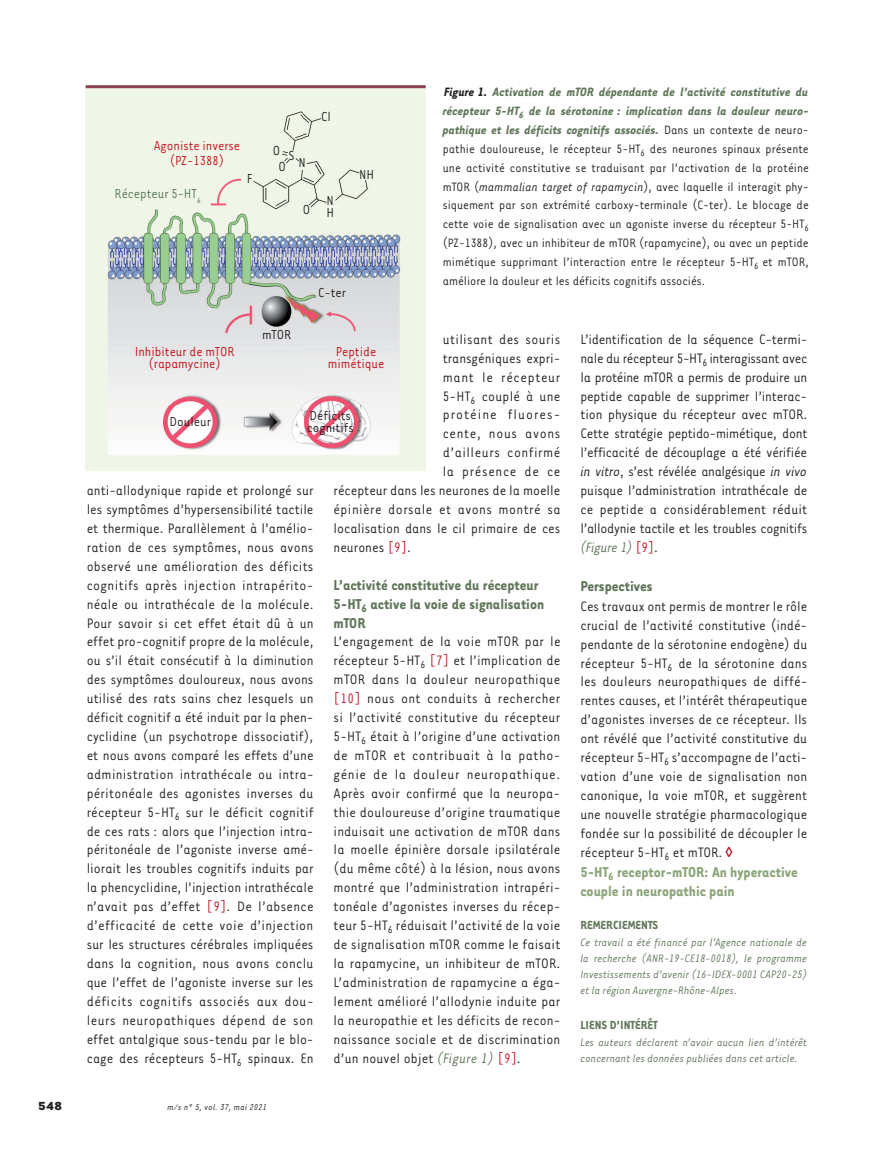
<style>
.page{position:relative;width:894px;height:1149px;background:#fff}
.page>*{position:absolute;margin:0;border:0;box-sizing:border-box;transform-origin:0 0}
.t1{font:700 16.5px/18.9px "Tarzana Narrow";color:#5f7659}
.t2{font:700 16.5px/18.9px "Tarzana Narrow";color:#8ba479}
.t3{font:15.75px/18.9px "Tarzana Narrow";letter-spacing:.005em;color:#231f20;text-align:justify}
.t4{font:15.75px "Tarzana Narrow";letter-spacing:.04em;color:#231f20}
.t5{font:15.75px "Tarzana Narrow";letter-spacing:.03em;color:#231f20}
.t6{font:15.75px "Tarzana Narrow";letter-spacing:.035em;color:#231f20}
.t7{font:15.75px "Tarzana Narrow";letter-spacing:.065em;color:#231f20}
.t8{font:15px/12px "Tarzana Narrow";color:#c4121a;text-align:center}
.t9{font:15px/12px "Tarzana Narrow";color:#231f20}
.t10{font:15px "Tarzana Narrow";color:#5a7755}
.t11{font:13.95px/18.9px "Tarzana Narrow";color:#231f20;text-align:justify}
.t12{font:700 13.5px "Tarzana Narrow";color:#5f7659}
.t13{font:700 13.5px "Tarzana Wide";color:#231f20}
.t14{font:italic 12.45px/15.9px "Tarzana Narrow";color:#5f7659;text-align:justify}
.t15{font:italic 9.75px "Tarzana Narrow";letter-spacing:.025em;color:#231f20}
.s1{font-weight:700;font-style:italic}
.s2{font-weight:700;font-style:italic;color:#5f7659}
.s3{font-style:italic}
.s4{color:#bf182a}
.s5{font-style:italic;color:#5f7659}
</style>
<div class="page">
<div style="left:86px;top:85px;width:339px;height:385px;background:#eff6e8"></div>
<img style="left:106px;top:111px;width:295px;height:343px">
<hr style="left:86px;top:85px;width:339px;height:3px;background:#8d454f">
<p class="t8" style="left:154px;top:137px;width:88px;line-height:15px">Agoniste inverse (PZ-1388)</p>
<p class="t10" style="left:115px;top:184px;width:87px">Récepteur 5-HT<sub>6</sub></p>
<p class="t9" style="left:247px;top:172px;width:7px">F</p>
<p class="t9" style="left:273px;top:142px;width:14px;line-height:16px;text-align:center">O<br>O</p>
<p class="t9" style="left:288px;top:149px;width:8px">S</p>
<p class="t9" style="left:298px;top:156px;width:9px">N</p>
<p class="t9" style="left:302px;top:203px;width:9px">O</p>
<p class="t9" style="left:321px;top:110px;width:11px">Cl</p>
<p class="t9" style="left:326px;top:193px;width:9px">N<br>H</p>
<p class="t9" style="left:359px;top:167px;width:17px">NH</p>
<p class="t9" style="left:318px;top:285px;width:29px">C-ter</p>
<p class="t11" style="left:442px;top:82px;width:368px"><span class="s1">Figure 1.</span> <span class="s2">Activation de mTOR dépendante de l’activité constitutive du récepteur 5-HT</span><sub>6</sub> <span class="s2">de la sérotonine : implication dans la douleur neuro&shy;pathique et les déficits cognitifs associés.</span> Dans un contexte de neuro&shy;pathie douloureuse, le récepteur 5-HT<sub>6</sub> des neurones spinaux présente une activité constitutive se traduisant par l’activation de la protéine mTOR (<span class="s3">mammalian target of rapamycin</span>), avec laquelle il interagit phy&shy;siquement par son extrémité carboxy-terminale (C-ter). Le blocage de cette voie de signalisation avec un agoniste inverse du récepteur 5-HT<sub>6 </sub>(PZ-1388), avec un inhibiteur de mTOR (rapamycine), ou avec un peptide mimétique supprimant l’interaction entre le récepteur 5-HT<sub>6</sub> et mTOR, améliore la douleur et les déficits cognitifs associés.</p>
<p class="t9" style="left:262px;top:327px;width:31px">mTOR</p>
<p class="t3" style="left:442px;top:329px;width:119px">utilisant des souris</p>
<p class="t3" style="left:442px;top:348px;width:119px">transgéniques expri-</p>
<p class="t4" style="left:442px;top:367px;width:119px">mant le récepteur</p>
<p class="t3" style="left:442px;top:385px;width:119px">5-HT<sub>6</sub> couplé à une</p>
<p class="t7" style="left:442px;top:405px;width:119px">protéine fluores-</p>
<p class="t4" style="left:442px;top:424px;width:119px">cente, nous avons</p>
<p class="t6" style="left:442px;top:443px;width:119px">d’ailleurs confirmé</p>
<p class="t4" style="left:442px;top:462px;width:119px">la présence de ce</p>
<p class="t3" style="left:333px;top:480px;width:228px">récepteur dans les neurones de la moelle</p>
<p class="t5" style="left:333px;top:499px;width:228px">épinière dorsale et avons montré sa</p>
<p class="t3" style="left:333px;top:518px;width:228px">localisation dans le cil primaire de ces</p>
<p class="t3" style="left:333px;top:537px;width:79px">neurones <span class="s4">[9]</span>.</p>
<p class="t1" style="left:333px;top:574px;width:212px">L’activité constitutive du récepteur<br>5-HT<sub>6</sub> active la voie de signalisation mTOR</p>
<p class="t3" style="left:333px;top:631px;width:228px">L’engagement de la voie mTOR par le récepteur 5-HT<sub>6</sub> <span class="s4">[7]</span> et l’implication de mTOR dans la douleur neuropathique <span class="s4">[10]</span> nous ont conduits à rechercher si l’activité constitutive du récepteur 5-HT<sub>6</sub> était à l’origine d’une activation de mTOR et contribuait à la patho&shy;génie de la douleur neuropathique.<br>Après avoir confirmé que la neuropa&shy;thie douloureuse d’origine traumatique induisait une activation de mTOR dans la moelle épinière dorsale ipsilatérale (du même côté) à la lésion, nous avons montré que l’administration intrapéri&shy;tonéale d’agonistes inverses du récep&shy;teur 5-HT<sub>6</sub> réduisait l’activité de la voie de signalisation mTOR comme le faisait la rapamycine, un inhibiteur de mTOR.<br>L’administration de rapamycine a éga&shy;lement amélioré l’allodynie induite par la neuropathie et les déficits de recon&shy;naissance sociale et de discrimination d’un nouvel objet <span class="s5">(Figure 1)</span> <span class="s4">[9]</span><span class="s3">.</span></p>
<p class="t8" style="left:135px;top:344px;width:101px">Inhibiteur de mTOR (rapamycine)</p>
<p class="t8" style="left:327px;top:344px;width:58px">Peptide mimétique</p>
<p class="t9" style="left:169px;top:415px;width:43px">Douleur</p>
<p class="t9" style="left:307px;top:409px;width:48px">Déficits cognitifs</p>
<p class="t3" style="left:87px;top:480px;width:228px">anti-allodynique rapide et prolongé sur les symptômes d’hypersensibilité tactile et thermique. Parallèlement à l’amélio&shy;ration de ces symptômes, nous avons observé une amélioration des déficits cognitifs après injection intrapérito&shy;néale ou intrathécale de la molécule.<br>Pour savoir si cet effet était dû à un effet pro-cognitif propre de la molécule, ou s’il était consécutif à la diminution des symptômes douloureux, nous avons utilisé des rats sains chez lesquels un déficit cognitif a été induit par la phen&shy;cyclidine (un psychotrope dissociatif), et nous avons comparé les effets d’une administration intrathécale ou intra&shy;péritonéale des agonistes inverses du récepteur 5-HT<sub>6</sub> sur le déficit cognitif de ces rats : alors que l’injection intra&shy;péritonéale de l’agoniste inverse amé&shy;liorait les troubles cognitifs induits par la phencyclidine, l’injection intrathécale n’avait pas d’effet <span class="s4">[9]</span><span class="s3">.</span> De l’absence d’efficacité de cette voie d’injection sur les structures cérébrales impliquées dans la cognition, nous avons conclu que l’effet de l’agoniste inverse sur les déficits cognitifs associés aux dou&shy;leurs neuropathiques dépend de son effet antalgique sous-tendu par le blo&shy;cage des récepteurs 5-HT<sub>6</sub> spinaux. En</p>
<p class="t13" style="left:38px;top:1097px;width:26px">548</p>
<p class="t15" style="left:167px;top:1100px;width:101px">m/s n° 5, vol. 37, mai 2021</p>
<p class="t3" style="left:580px;top:329px;width:228px">L’identification de la séquence C-termi&shy;nale du récepteur 5-HT<sub>6</sub> interagissant avec la protéine mTOR a permis de produire un peptide capable de supprimer l’interac&shy;tion physique du récepteur avec mTOR.<br>Cette stratégie peptido-mimétique, dont l’efficacité de découplage a été vérifiée <span class="s3">in vitro</span>, s’est révélée analgésique <span class="s3">in vivo </span>puisque l’administration intrathécale de ce peptide a considérablement réduit l’allodynie tactile et les troubles cognitifs <span class="s5">(Figure 1)</span> <span class="s4">[9]</span>.</p>
<p class="t1" style="left:580px;top:575px;width:74px">Perspectives</p>
<p class="t3" style="left:580px;top:596px;width:228px">Ces travaux ont permis de montrer le rôle crucial de l’activité constitutive (indé&shy;pendante de la sérotonine endogène) du récepteur 5-HT<sub>6</sub> de la sérotonine dans les douleurs neuropathiques de diffé&shy;rentes causes, et l’intérêt thérapeutique d’agonistes inverses de ce récepteur. Ils ont révélé que l’activité constitutive du récepteur 5-HT<sub>6</sub> s’accompagne de l’acti&shy;vation d’une voie de signalisation non canonique, la voie mTOR, et suggèrent une nouvelle stratégie pharmacologique fondée sur la possibilité de découpler le récepteur 5-HT<sub>6</sub> et mTOR.</p>
<p class="t2" style="left:580px;top:861px;width:219px">5-HT<sub>6</sub> receptor-mTOR: An hyperactive couple in neuropathic pain</p>
<p class="t12" style="left:580px;top:916px;width:79px">REMERCIEMENTS</p>
<p class="t14" style="left:580px;top:933px;width:228px">Ce travail a été financé par l’Agence nationale de la recherche (ANR-19-CE18-0018), le programme Investissements d’avenir (16-IDEX-0001 CAP20-25) et la région Auvergne-Rhône-Alpes.</p>
<p class="t12" style="left:580px;top:1016px;width:79px">LIENS D’INTÉRÊT</p>
<p class="t14" style="left:580px;top:1033px;width:228px">Les auteurs déclarent n’avoir aucun lien d’intérêt concernant les données publiées dans cet article.</p>
</div>
